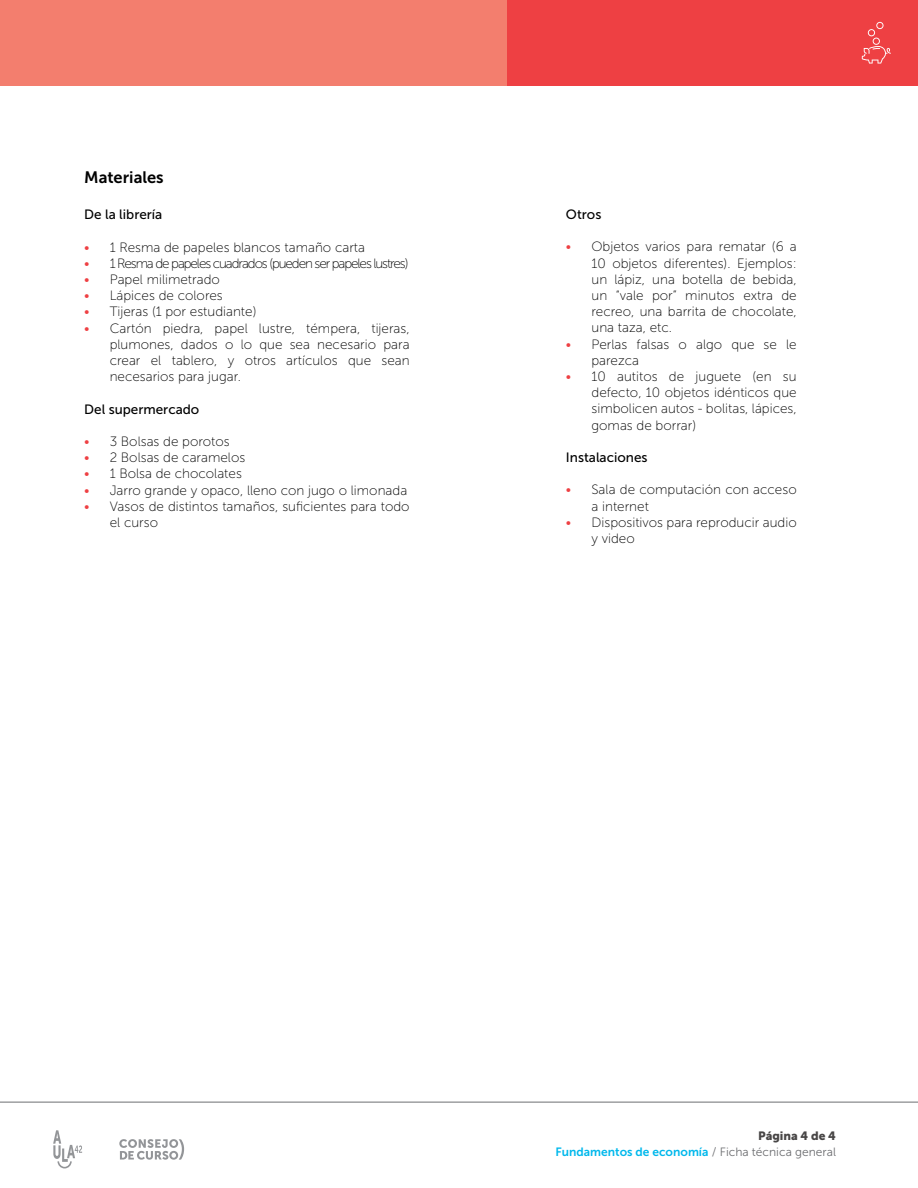
<style>
.page{position:relative;width:918px;height:1188px;background:#fff}
.page>*{position:absolute;margin:0;border:0;box-sizing:border-box;transform-origin:0 0}
.t1{font:16.5px "Museo Sans 700";color:#000}
.t2{font:13.5px/16.2px "Museo Sans 100";color:#000}
.t3{font:13.5px "Museo Sans 100";letter-spacing:-.08em;color:#000}
.t4{font:13.5px "Museo Sans 500";color:#000}
.t5{font:12px "Museo Sans 700";color:#00b8ec}
.t6{font:12px "Museo Sans 900";color:#484646}
.s1{font-family:"Museo Sans 300";color:#ee4043}
.s2{font-family:"Museo Sans 300";color:#6d6e71}
</style>
<div class="page">
<div style="left:0;top:0;width:507px;height:85px;background:#f37e6e"></div>
<div style="left:507px;top:0;width:411px;height:85px;background:#ee4043"></div>
<svg style="left:53px;top:1130px;width:29px;height:38px"></svg>
<svg style="left:119px;top:1139px;width:65px;height:21px"></svg>
<hr style="left:0;top:1102px;width:918px;height:1px;background:#6d6e71">
<svg style="left:862px;top:22px;width:29px;height:42px"></svg>
<p class="t1" style="left:84px;top:168px;width:81px">Materiales</p>
<p class="t4" style="left:84px;top:207px;width:80px">De la librería</p>
<p class="t2" style="left:84px;top:239px;width:282px"><span class="s1">•</span> 1 Resma de papeles blancos tamaño carta</p>
<p class="t3" style="left:84px;top:256px;width:326px"><span class="s1">•</span> 1 Resma de papeles cuadrados (pueden ser papeles lustres)</p>
<p class="t2" style="left:84px;top:271px;width:137px"><span class="s1">•</span> Papel milimetrado</p>
<p class="t2" style="left:84px;top:288px;width:140px"><span class="s1">•</span> Lápices de colores</p>
<p class="t2" style="left:84px;top:304px;width:174px"><span class="s1">•</span> Tijeras (1 por estudiante)</p>
<p class="t2" style="left:110px;top:320px;width:301px;text-align:justify;text-indent:-26px"><span class="s1">•</span> Cartón piedra, papel lustre, témpera, tijeras, plumones, dados o lo que sea necesario para crear el tablero, y otros artículos que sean necesarios para jugar.</p>
<p class="t4" style="left:84px;top:402px;width:117px">Del supermercado</p>
<p class="t2" style="left:84px;top:433px;width:147px"><span class="s1">•</span> 3 Bolsas de porotos</p>
<p class="t2" style="left:84px;top:450px;width:163px"><span class="s1">•</span> 2 Bolsas de caramelos</p>
<p class="t2" style="left:84px;top:466px;width:159px"><span class="s1">•</span> 1 Bolsa de chocolates</p>
<p class="t2" style="left:84px;top:482px;width:325px"><span class="s1">•</span> Jarro grande y opaco, lleno con jugo o limonada</p>
<p class="t2" style="left:110px;top:498px;width:301px;text-indent:-26px"><span class="s1">•</span> Vasos de distintos tamaños, suficientes para todo el curso</p>
<p class="t4" style="left:566px;top:207px;width:37px">Otros</p>
<p class="t2" style="left:592px;top:239px;width:207px;text-align:justify;text-indent:-26px"><span class="s1">•</span> Objetos varios para rematar (6 a 10 objetos diferentes). Ejemplos: un lápiz, una botella de bebida, un “vale por” minutos extra de recreo, una barrita de chocolate, una taza, etc.</p>
<p class="t2" style="left:592px;top:336px;width:207px;text-indent:-26px"><span class="s1">•</span> Perlas falsas o algo que se le parezca</p>
<p class="t2" style="left:592px;top:368px;width:207px;text-align:justify;text-indent:-26px"><span class="s1">•</span> 10 autitos de juguete (en su defecto, 10 objetos idénticos que simbolicen autos - bolitas, lápices, gomas de borrar)</p>
<p class="t4" style="left:566px;top:450px;width:83px">Instalaciones</p>
<p class="t2" style="left:592px;top:482px;width:207px;text-indent:-26px"><span class="s1">•</span> Sala de computación con acceso a internet</p>
<p class="t2" style="left:592px;top:514px;width:207px;text-indent:-26px"><span class="s1">•</span> Dispositivos para reproducir audio y video</p>
<p class="t6" style="left:758px;top:1129px;width:79px">Página 4 de 4</p>
<p class="t5" style="left:556px;top:1145px;width:282px">Fundamentos de economía <span class="s2">/ Ficha técnica general</span></p>
</div>
